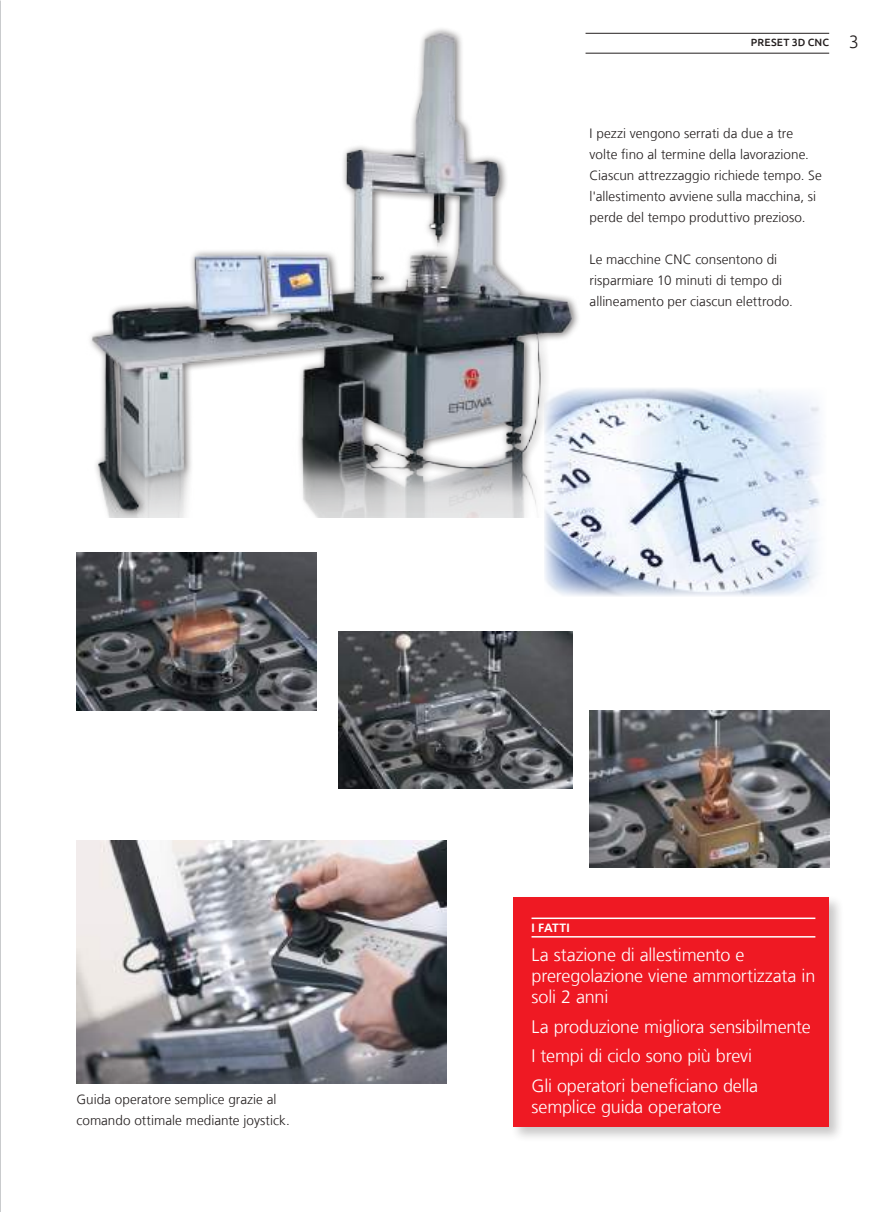
<style>
.page{position:relative;width:893px;height:1212px;background:#fff}
.page>*{position:absolute;margin:0;border:0;box-sizing:border-box;transform-origin:0 0}
.t1{font:300 18px/21px "Frutiger LT Com";letter-spacing:-.01em;color:#fff}
.t2{font:300 13.5px/21px "Frutiger LT Com";color:#241f1f}
.t3{font:700 12px "Frutiger LT Com";letter-spacing:.005em;color:#fff}
.t4{font:500 10.5px "Ubuntu";letter-spacing:.02em;color:#241f1f}
.s1{font-weight:300;font-size:18px}
</style>
<div class="page">
<hr style="left:585px;top:33px;width:244px;height:1px;background:#241f1f">
<hr style="left:585px;top:53px;width:244px;height:1px;background:#241f1f">
<img style="left:0;top:446px;width:1px;height:766px">
<img style="left:590px;top:710px;width:239px;height:158px">
<img style="left:339px;top:632px;width:234px;height:157px">
<img style="left:77px;top:553px;width:239px;height:157px">
<img style="left:77px;top:840px;width:369px;height:243px">
<img style="left:90px;top:29px;width:507px;height:489px">
<div style="left:592px;top:233px;width:20px;height:305px;background:#fff"></div>
<img style="left:544px;top:388px;width:276px;height:209px">
<div style="left:510px;top:894px;width:334px;height:248px;background:#241f1f;opacity:.25"></div>
<div style="left:513px;top:897px;width:316px;height:230px;background:#ef1923"></div>
<hr style="left:531px;top:917px;width:284px;height:2px;background:#fff">
<hr style="left:531px;top:936px;width:284px;height:1px;background:#fff">
<p class="t4" style="left:751px;top:36px;width:110px">PRESET 3D CNC <span class="s1">3</span></p>
<p class="t2" style="left:590px;top:123px;width:234px">I pezzi vengono serrati da due a tre volte fino al termine della lavorazione.<br>Ciascun attrezzaggio richiede tempo. Se l'allestimento avviene sulla macchina, si perde del tempo produttivo prezioso.</p>
<p class="t2" style="left:590px;top:249px;width:205px">Le macchine CNC consentono di risparmiare 10 minuti di tempo di allineamento per ciascun elettrodo.</p>
<p class="t2" style="left:77px;top:1089px;width:215px">Guida operatore semplice grazie al comando ottimale mediante joystick.</p>
<p class="t3" style="left:531px;top:920px;width:40px">I FATTI</p>
<h1 class="t1" style="left:531px;top:945px;width:285px">La stazione di allestimento e preregolazione viene ammortizzata in soli 2 anni</h1>
<h1 class="t1" style="left:531px;top:1012px;width:281px;line-height:29.5px">La produzione migliora sensibilmente<br>I tempi di ciclo sono più brevi<br>Gli operatori beneficiano della</h1>
<h1 class="t1" style="left:531px;top:1096px;width:192px">semplice guida operatore</h1>
</div>
